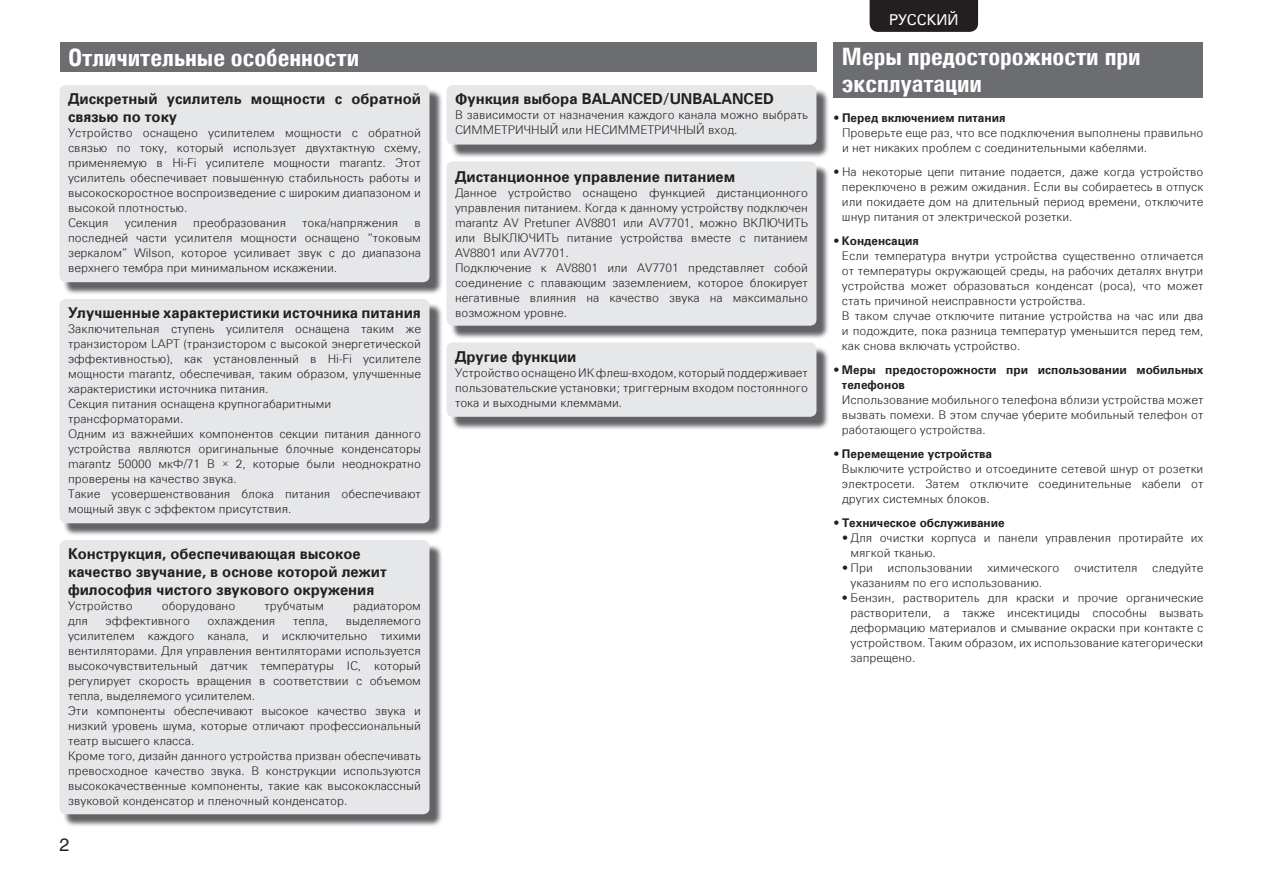
<style>
.page{position:relative;width:1263px;height:893px;background:#fff}
.page>*{position:absolute;margin:0;border:0;box-sizing:border-box;transform-origin:0 0}
.t1{font:700 condensed 24px/27px "Zurich TL";color:#fff}
.t2{font:18px "Helvetica LT Std";color:#231f20}
.t3{font:700 15px/18px "Zurich TL";color:#231f20}
.t4{font:15px "Zurich TL";color:#fff}
.t5{font:300 12px/15px "Zurich TL";color:#231f20}
.t6{font:700 12px/15px "Zurich TL";color:#231f20}
.s1{font-family:"Univers LT Std"}
.s2{font-weight:700}
.s3{font-family:"Univers LT Std";font-weight:300}
</style>
<div class="page">
<div style="left:870px;top:0;width:108px;height:32px;background:#231f20"></div>
<div style="left:60px;top:43px;width:756px;height:29px;background:#6c6d70"></div>
<img style="left:63px;top:90px;width:379px;height:204px">
<div style="left:60px;top:85px;width:369px;height:197px;background:#e6e7e9;border-radius:6px"></div>
<img style="left:63px;top:304px;width:379px;height:231px">
<div style="left:60px;top:299px;width:369px;height:224px;background:#e6e7e9;border-radius:6px"></div>
<img style="left:63px;top:545px;width:379px;height:281px">
<div style="left:60px;top:540px;width:369px;height:274px;background:#e6e7e9;border-radius:6px"></div>
<img style="left:451px;top:90px;width:377px;height:67px">
<div style="left:446px;top:85px;width:370px;height:60px;background:#e6e7e9;border-radius:6px"></div>
<img style="left:451px;top:166px;width:377px;height:172px">
<div style="left:446px;top:161px;width:370px;height:165px;background:#e6e7e9;border-radius:6px"></div>
<img style="left:451px;top:347px;width:377px;height:82px">
<div style="left:446px;top:342px;width:370px;height:75px;background:#e6e7e9;border-radius:6px"></div>
<div style="left:833px;top:43px;width:370px;height:55px;background:#6c6d70"></div>
<h1 class="t1" style="left:68px;top:43px;width:293px">Отличительные особенности</h1>
<p class="t3" style="left:68px;top:89px;width:354px">Дискретный усилитель мощности с обратной связью по току</p>
<p class="t5" style="left:68px;top:125px;width:354px">Устройство оснащено усилителем мощности с обратной связью по току, который использует двухтактную схему, применяемую в Hi-Fi усилителе мощности marantz. Этот усилитель обеспечивает повышенную стабильность работы и высокоскоростное воспроизведение с широким диапазоном и высокой плотностью.<br>Секция</p>
<p class="t5" style="left:125px;top:215px;width:54px">усиления</p>
<p class="t5" style="left:193px;top:215px;width:94px">преобразования</p>
<p class="t5" style="left:302px;top:215px;width:98px">тока/напряжения</p>
<p class="t5" style="left:68px;top:215px;width:354px;text-align:justify;text-indent:346px">в последней части усилителя мощности оснащено “токовым зеркалом” Wilson, которое усиливает звук с до диапазона верхнего тембра при минимальном искажении.</p>
<p class="t3" style="left:68px;top:303px;width:354px">Улучшенные характеристики источника питания</p>
<p class="t5" style="left:68px;top:321px;width:354px">Заключительная ступень усилителя оснащена таким же транзистором LAPT (транзистором с высокой энергетической эффективностью), как установленный в Hi-Fi усилителе мощности marantz, обеспечивая, таким образом, улучшенные характеристики источника питания.<br>Секция питания оснащена крупногабаритными трансформаторами.<br>Одним из важнейших компонентов секции питания данного устройства являются оригинальные блочные конденсаторы marantz 50000 мкФ/71 В × 2, которые были неоднократно проверены на качество звука.<br>Такие усовершенствования блока питания обеспечивают мощный звук с эффектом присутствия.</p>
<p class="t3" style="left:68px;top:544px;width:320px">Конструкция, обеспечивающая высокое качество звучание, в основе которой лежит философия чистого звукового окружения</p>
<p class="t5" style="left:68px;top:598px;width:66px">Устройство</p>
<p class="t5" style="left:162px;top:598px;width:75px">оборудовано</p>
<p class="t5" style="left:265px;top:598px;width:61px">трубчатым</p>
<p class="t5" style="left:353px;top:598px;width:69px">радиатором</p>
<p class="t5" style="left:68px;top:613px;width:21px">для</p>
<p class="t5" style="left:106px;top:613px;width:86px">эффективного</p>
<p class="t5" style="left:208px;top:613px;width:69px">охлаждения</p>
<p class="t5" style="left:293px;top:613px;width:37px">тепла,</p>
<p class="t5" style="left:68px;top:613px;width:354px;text-indent:278px">выделяемого усилителем каждого канала, и исключительно тихими вентиляторами. Для управления вентиляторами используется высокочувствительный датчик температуры IC, который регулирует скорость вращения в соответствии с объемом тепла, выделяемого усилителем.<br>Эти компоненты обеспечивают высокое качество звука и низкий уровень шума, которые отличают профессиональный театр высшего класса.<br>Кроме того, дизайн данного устройства призван обеспечивать превосходное качество звука. В конструкции используются высококачественные компоненты, такие как высококлассный звуковой конденсатор и пленочный конденсатор.</p>
<h2 class="t2" style="left:60px;top:837px;width:12px">2</h2>
<p class="t3" style="left:455px;top:89px;width:320px">Функция выбора BALANCED/UNBALANCED</p>
<p class="t5" style="left:455px;top:107px;width:354px">В зависимости от назначения каждого канала можно выбрать<br>СИММЕТРИЧНЫЙ или НЕСИММЕТРИЧНЫЙ вход.</p>
<p class="t3" style="left:455px;top:167px;width:282px">Дистанционное управление питанием</p>
<p class="t5" style="left:455px;top:185px;width:354px">Данное устройство оснащено функцией дистанционного управления питанием. Когда к данному устройству подключен marantz AV Pretuner AV8801 или AV7701, можно ВКЛЮЧИТЬ или ВЫКЛЮЧИТЬ питание устройства вместе с питанием AV8801 или AV7701.<br>Подключение к AV8801 или AV7701 представляет собой соединение с плавающим заземлением, которое блокирует негативные влияния на качество звука на максимально возможном уровне.</p>
<p class="t3" style="left:455px;top:347px;width:123px">Другие функции</p>
<p class="t5" style="left:455px;top:365px;width:354px;text-align:justify">УстройствооснащеноИКфлеш-входом, которыйподдерживает пользовательские установки; триггерным входом постоянного тока и выходными клеммами.</p>
<p class="t4" style="left:889px;top:9px;width:71px">РУССКИЙ</p>
<h1 class="t1" style="left:842px;top:42px;width:300px">Меры предосторожности при эксплуатации</h1>
<p class="t5" style="left:842px;top:110px;width:363px;text-indent:-9px"><span class="s1">•</span> <span class="s2">Перед включением питания<br></span>Проверьте еще раз, что все подключения выполнены правильно и нет никаких проблем с соединительными кабелями.</p>
<p class="t5" style="left:842px;top:164px;width:363px;text-align:justify;text-indent:-9px"><span class="s1">•</span> На некоторые цепи питание подается, даже когда устройство переключено в режим ожидания. Если вы собираетесь в отпуск или покидаете дом на длительный период времени, отключите шнур питания от электрической розетки.</p>
<p class="t5" style="left:842px;top:233px;width:363px;text-indent:-9px"><span class="s1">•</span> <span class="s2">Конденсация<br></span>Если температура внутри устройства существенно отличается от температуры окружающей среды, на рабочих деталях внутри устройства может образоваться конденсат (роса), что может стать причиной неисправности устройства.<br>В таком случае отключите питание устройства на час или два и подождите, пока разница температур уменьшится перед тем, как снова включать устройство.</p>
<p class="t6" style="left:842px;top:362px;width:363px;text-indent:-9px"><span class="s3">•</span> Меры предосторожности при использовании мобильных телефонов</p>
<p class="t5" style="left:842px;top:392px;width:363px;text-align:justify">Использование мобильного телефона вблизи устройства может вызвать помехи. В этом случае уберите мобильный телефон от работающего устройства.</p>
<p class="t5" style="left:842px;top:446px;width:363px;text-indent:-9px"><span class="s1">•</span> <span class="s2">Перемещение устройства<br></span>Выключите устройство и отсоедините сетевой шнур от розетки электросети. Затем отключите соединительные кабели от других системных блоков.</p>
<p class="t6" style="left:833px;top:515px;width:173px"><span class="s3">•</span> Техническое обслуживание</p>
<p class="t5" style="left:850px;top:530px;width:354px;text-indent:-9px"><span class="s1">•</span> Для очистки корпуса и панели управления протирайте их мягкой тканью.</p>
<p class="t5" style="left:850px;top:560px;width:354px;text-indent:-9px"><span class="s1">•</span> При использовании химического очистителя следуйте указаниям по его использованию.</p>
<p class="t5" style="left:850px;top:590px;width:354px;text-align:justify;text-indent:-9px"><span class="s1">•</span> Бензин, растворитель для краски и прочие органические растворители, а также инсектициды способны вызвать деформацию материалов и смывание окраски при контакте с устройством. Таким образом, их использование категорически запрещено.</p>
</div>
